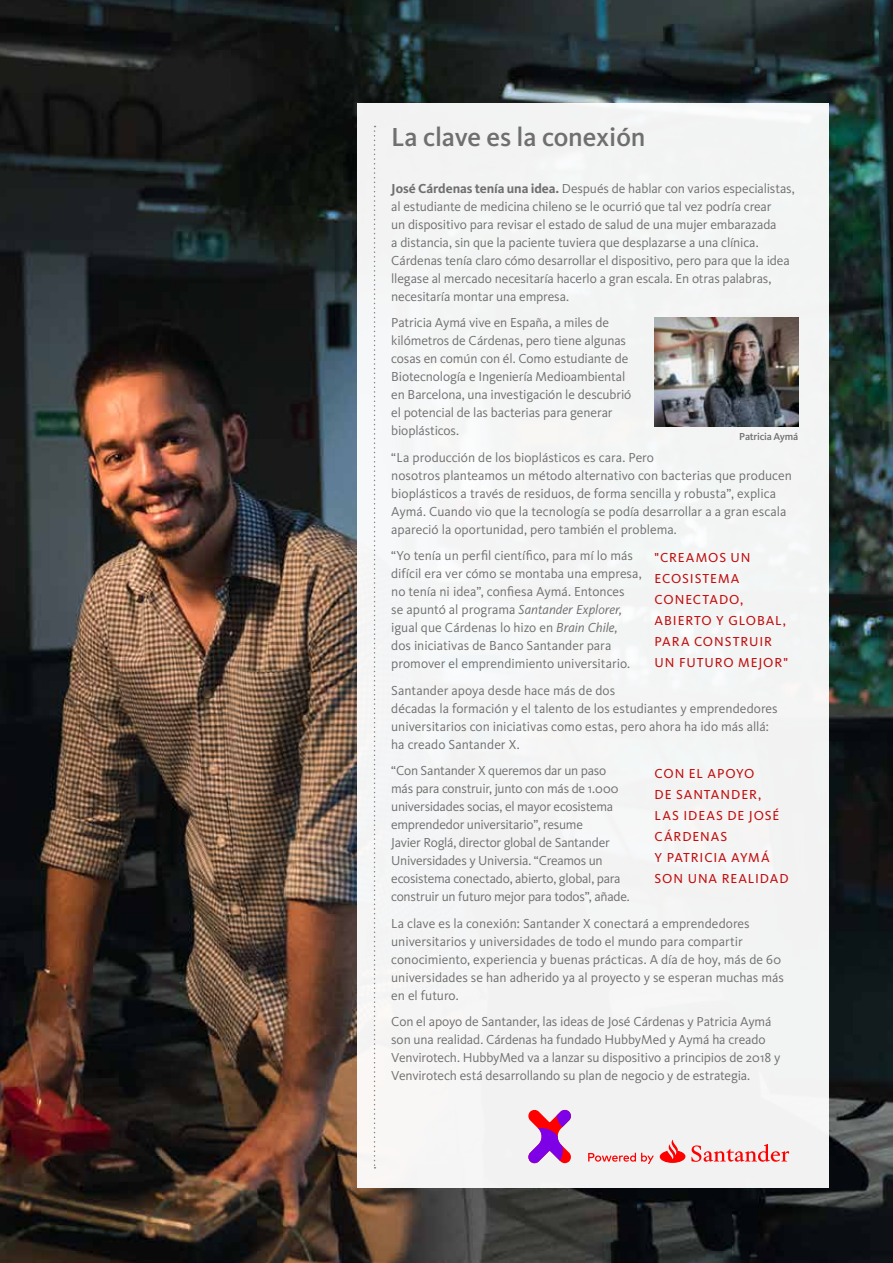
<style>
.page{position:relative;width:893px;height:1263px;background:#fff}
.page>*{position:absolute;margin:0;border:0;box-sizing:border-box;transform-origin:0 0}
.t1{font:500 27px "Kievit OT";letter-spacing:-.005em;color:#706f6f}
.t2{font:13.5px/18px "Kievit OT";letter-spacing:-.005em;color:#706f6f}
.t3{font:13.5px/21px "Kievit OT";letter-spacing:.07em;color:#c00d0e}
.t4{font:500 10.5px "Kievit OT";letter-spacing:-.02em;color:#706f6f}
.s1{font-weight:700}
.s2{font-style:italic}
</style>
<div class="page">
<img style="left:0;top:0;width:893px;height:1263px">
<div style="left:358px;top:103px;width:471px;height:1084px;background:#f3f4f4"></div>
<svg style="left:374px;top:126px;width:1px;height:1042px"></svg>
<img style="left:655px;top:318px;width:144px;height:108px">
<svg style="left:528px;top:1109px;width:43px;height:54px"></svg>
<svg style="left:660px;top:1140px;width:25px;height:23px"></svg>
<svg style="left:691px;top:1144px;width:98px;height:18px"></svg>
<svg style="left:588px;top:1153px;width:66px;height:11px"></svg>
<h1 class="t1" style="left:391px;top:121px;width:256px">La clave es la conexión</h1>
<p class="t2" style="left:391px;top:179px;width:405px"><span class="s1">José Cárdenas tenía una idea.</span> Después de hablar con varios especialistas, al estudiante de medicina chileno se le ocurrió que tal vez podría crear<br>un dispositivo para revisar el estado de salud de una mujer embarazada<br>a distancia, sin que la paciente tuviera que desplazarse a una clínica.<br>Cárdenas tenía claro cómo desarrollar el dispositivo, pero para que la idea llegase al mercado necesitaría hacerlo a gran escala. En otras palabras, necesitaría montar una empresa.</p>
<p class="t2" style="left:391px;top:314px;width:242px">Patricia Aymá vive en España, a miles de kilómetros de Cárdenas, pero tiene algunas cosas en común con él. Como estudiante de Biotecnología e Ingeniería Medioambiental en Barcelona, una investigación le descubrió el potencial de las bacterias para generar bioplásticos.</p>
<p class="t2" style="left:391px;top:448px;width:402px">“La producción de los bioplásticos es cara. Pero<br>nosotros planteamos un método alternativo con bacterias que producen bioplásticos a través de residuos, de forma sencilla y robusta”, explica Aymá. Cuando vio que la tecnología se podía desarrollar a a gran escala apareció la oportunidad, pero también el problema.</p>
<p class="t2" style="left:391px;top:547px;width:252px">“Yo tenía un perfil científico, para mí lo más difícil era ver cómo se montaba una empresa, no tenía ni idea”, confiesa Aymá. Entonces<br>se apuntó al programa <span class="s2">Santander Explorer, </span>igual que Cárdenas lo hizo en <span class="s2">Brain Chile,<br></span>dos iniciativas de Banco Santander para promover el emprendimiento universitario.</p>
<p class="t2" style="left:391px;top:681px;width:388px">Santander apoya desde hace más de dos<br>décadas la formación y el talento de los estudiantes y emprendedores universitarios con iniciativas como estas, pero ahora ha ido más allá: ha creado Santander X.</p>
<p class="t2" style="left:391px;top:762px;width:240px">“Con Santander X queremos dar un paso más para construir, junto con más de 1.000 universidades socias, el mayor ecosistema emprendedor universitario”, resume<br>Javier Roglá, director global de Santander Universidades y Universia. “Creamos un ecosistema conectado, abierto, global, para construir un futuro mejor para todos”, añade.</p>
<p class="t2" style="left:391px;top:914px;width:394px">La clave es la conexión: Santander X conectará a emprendedores universitarios y universidades de todo el mundo para compartir conocimiento, experiencia y buenas prácticas. A día de hoy, más de 60 universidades se han adherido ya al proyecto y se esperan muchas más en el futuro.</p>
<p class="t2" style="left:391px;top:1012px;width:391px">Con el apoyo de Santander, las ideas de José Cárdenas y Patricia Aymá son una realidad. Cárdenas ha fundado HubbyMed y Aymá ha creado Venvirotech. HubbyMed va a lanzar su dispositivo a principios de 2018 y Venvirotech está desarrollando su plan de negocio y de estrategia.</p>
<p class="t4" style="left:739px;top:430px;width:61px">Patricia Aymá</p>
<p class="t3" style="left:655px;top:547px;width:135px">"CREAMOS U N<br>ECOSISTEMA<br>CONECTADO,<br>ABIERTO Y GLOBAL,<br>PARA CONSTRU IR<br>U N FUTU RO MEJOR"</p>
<p class="t3" style="left:655px;top:763px;width:135px">CON EL APOYO<br>DE SANTANDER,<br>LAS IDEAS DE JOSÉ<br>CÁRDENAS<br>Y PATRICIA AYMÁ<br>SON U NA REALIDAD</p>
</div>
